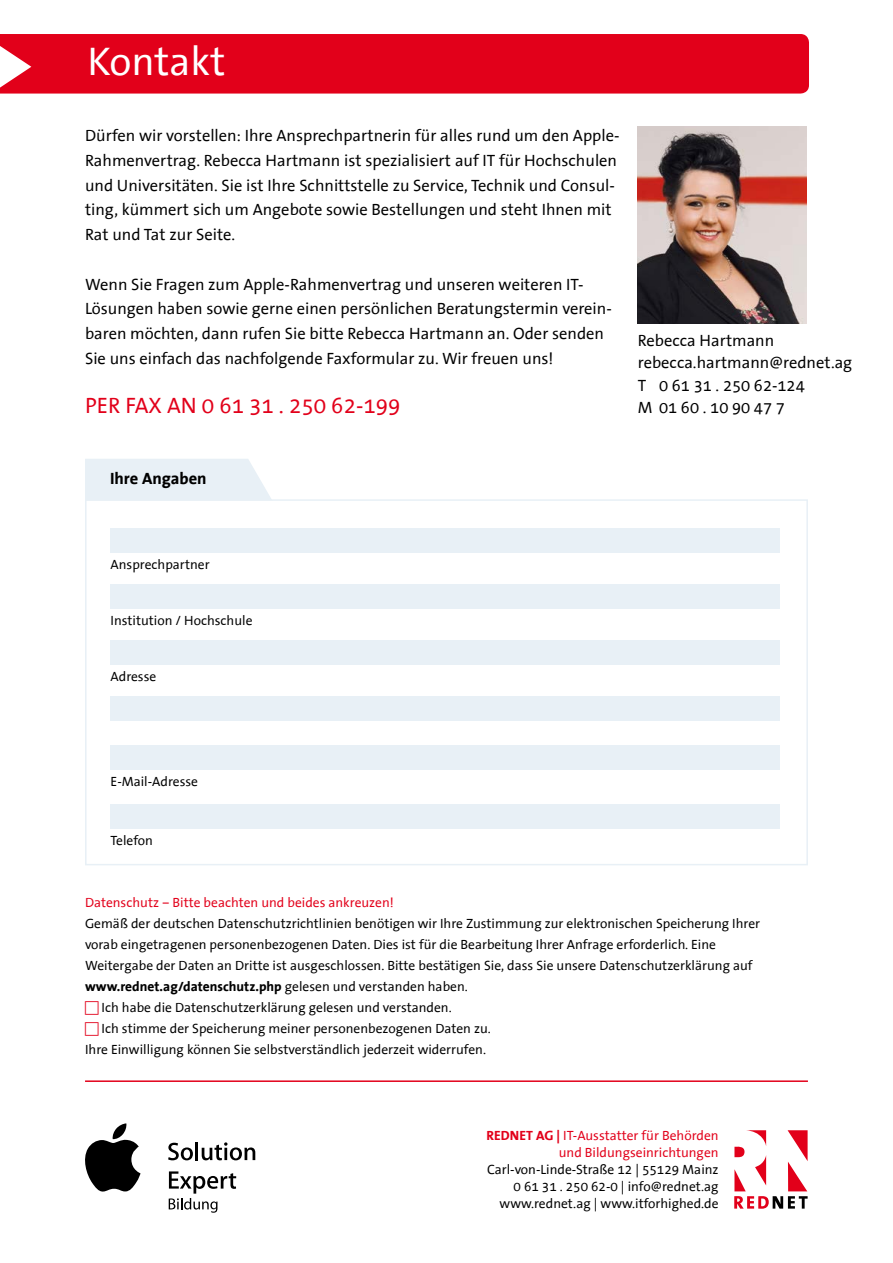
<style>
.page{position:relative;width:893px;height:1263px;background:#fff}
.page>*{position:absolute;margin:0;border:0;box-sizing:border-box;transform-origin:0 0}
.t1{font:40.5px "The Sans Office";color:#fff}
.t2{font:22.5px "The Sans Office";color:#e2001a}
.t3{font:16.5px/24.8px "The Sans Office";color:#000}
.t4{font:700 16.5px "The Sans Office";color:#000}
.t5{font:13.5px/17.1px "The Sans Office";color:#000;text-align:right}
.t6{font:13.5px/17.1px "The Sans Office";color:#e2001a;text-align:right}
.t7{font:700 13.5px "The Sans Office";color:#000}
.s1{font-weight:400}
.s2{font-weight:700}
</style>
<div class="page">
<div style="left:0;top:34px;width:809px;height:60px;background:#e2001a"></div>
<div style="left:85px;top:499px;width:723px;height:366px;border:2px solid #e8f0f6"></div>
<div style="left:85px;top:459px;width:187px;height:41px;background:#e8f0f6"></div>
<svg style="left:0;top:46px;width:31px;height:42px"></svg>
<img style="left:638px;top:127px;width:168px;height:196px">
<div style="left:111px;top:528px;width:669px;height:25px;background:#e8f0f6"></div>
<div style="left:111px;top:584px;width:669px;height:25px;background:#e8f0f6"></div>
<div style="left:111px;top:640px;width:669px;height:25px;background:#e8f0f6"></div>
<div style="left:111px;top:745px;width:669px;height:25px;background:#e8f0f6"></div>
<div style="left:111px;top:804px;width:669px;height:25px;background:#e8f0f6"></div>
<div style="left:111px;top:696px;width:669px;height:25px;background:#e8f0f6"></div>
<hr style="left:85px;top:1080px;width:723px;height:2px;background:#e2001a">
<svg style="left:734px;top:1130px;width:74px;height:79px"></svg>
<svg style="left:85px;top:1123px;width:56px;height:69px"></svg>
<svg style="left:168px;top:1142px;width:87px;height:18px"></svg>
<svg style="left:169px;top:1171px;width:67px;height:42px"></svg>
<h1 class="t1" style="left:88px;top:41px;width:139px">Kontakt</h1>
<p class="t3" style="left:85px;top:124px;width:536px">Dürfen wir vorstellen: Ihre Ansprechpartnerin für alles rund um den Apple-Rahmenvertrag. Rebecca Hartmann ist spezialisiert auf IT für Hochschulen und Universitäten. Sie ist Ihre Schnittstelle zu Service, Technik und Consul&shy;ting, kümmert sich um Angebote sowie Bestellungen und steht Ihnen mit Rat und Tat zur Seite.</p>
<p class="t3" style="left:85px;top:272px;width:528px">Wenn Sie Fragen zum Apple-Rahmenvertrag und unseren weiteren IT-Lösungen haben sowie gerne einen persönlichen Beratungstermin verein&shy;baren möchten, dann rufen Sie bitte Rebecca Hartmann an. Oder senden Sie uns einfach das nachfolgende Faxformular zu. Wir freuen uns!</p>
<p class="t3" style="left:638px;top:330px;width:216px;line-height:22.5px">Rebecca Hartmann rebecca.hartmann@rednet.ag<br>T 0 61 31 . 250 62-124</p>
<h2 class="t2" style="left:85px;top:394px;width:317px">PER FAX AN 0 61 31 . 250 62-199</h2>
<p class="t3" style="left:638px;top:396px;width:149px">M 01 60 . 10 90 47 7</p>
<p class="t4" style="left:110px;top:469px;width:98px">Ihre Angaben</p>
<p class="t5" style="left:111px;top:556px;width:101px">Ansprechpartner</p>
<p class="t5" style="left:111px;top:612px;width:143px">Institution / Hochschule</p>
<p class="t5" style="left:111px;top:668px;width:47px">Adresse</p>
<p class="t5" style="left:111px;top:773px;width:89px">E-Mail-Adresse</p>
<p class="t5" style="left:111px;top:832px;width:44px">Telefon</p>
<p class="t6" style="left:85px;top:895px;width:310px">Datenschutz – Bitte beachten und beides ankreuzen!</p>
<p class="t5" style="left:85px;top:916px;width:677px">Gemäß der deutschen Datenschutzrichtlinien benötigen wir Ihre Zustimmung zur elektronischen Speicherung Ihrer</p>
<p class="t5" style="left:85px;top:937px;width:633px">vorab eingetragenen personenbezogenen Daten. Dies ist für die Bearbeitung Ihrer Anfrage erforderlich. Eine</p>
<p class="t5" style="left:85px;top:958px;width:669px">Weitergabe der Daten an Dritte ist ausgeschlossen. Bitte bestätigen Sie, dass Sie unsere Datenschutzerklärung auf</p>
<p class="t7" style="left:85px;top:979px;width:384px">www.rednet.ag/datenschutz.php <span class="s1">gelesen und verstanden haben.</span></p>
<p class="t5" style="left:102px;top:1000px;width:352px">Ich habe die Datenschutzerklärung gelesen und verstanden.</p>
<p class="t5" style="left:102px;top:1021px;width:391px">Ich stimme der Speicherung meiner personenbezogenen Daten zu.</p>
<p class="t5" style="left:85px;top:1042px;width:402px">Ihre Einwilligung können Sie selbstverständlich jederzeit widerrufen.</p>
<p class="t6" style="left:486px;top:1127px;width:234px"><span class="s2">REDNET AG |</span> IT-Ausstatter für Behörden und Bildungseinrichtungen</p>
<p class="t5" style="left:487px;top:1161px;width:233px">Carl-von-Linde-Straße 12 | 55129 Mainz<br>0 61 31 . 250 62-0 | info@rednet.ag www.rednet.ag | www.itforhighed.de</p>
</div>
